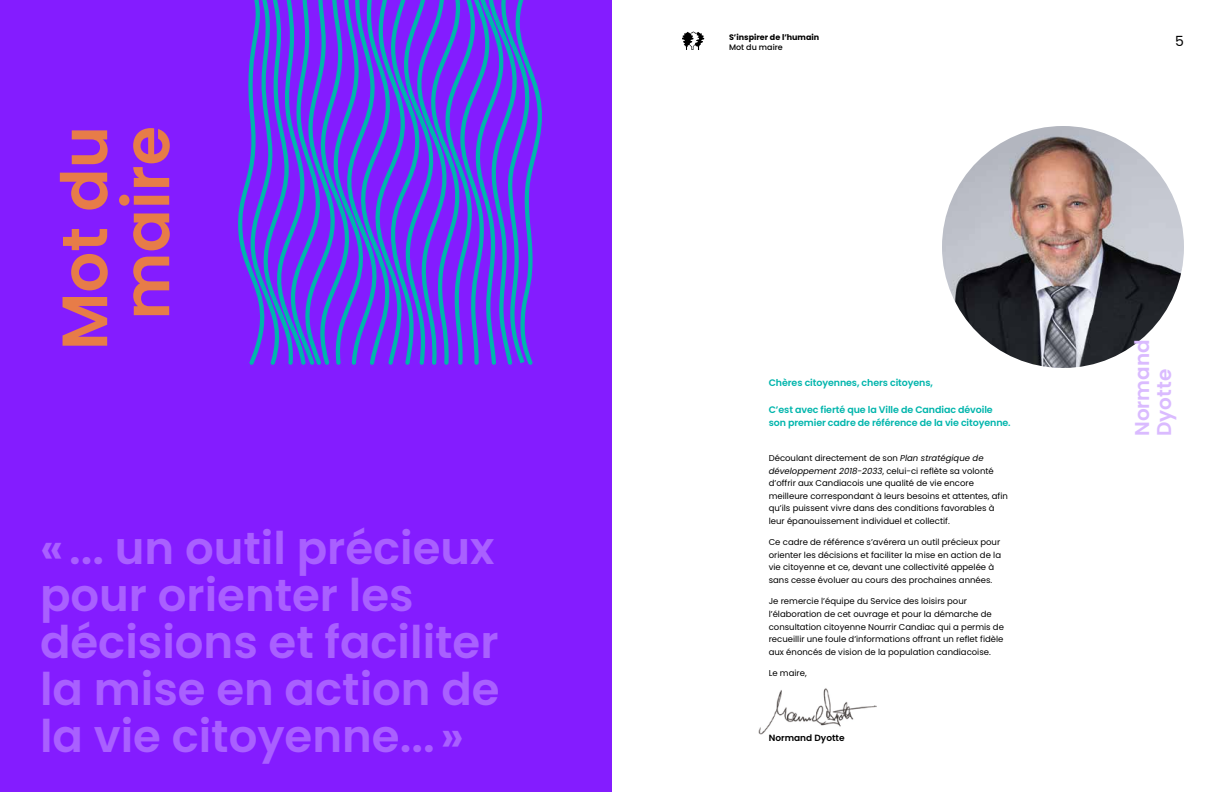
<style>
.page{position:relative;width:1224px;height:792px;background:#fff}
.page>*{position:absolute;margin:0;border:0;box-sizing:border-box;transform-origin:0 0}
.t1{font:600 64px/62px "Poppins";color:#e77c48;text-align:center}
.t2{font:600 45px/47px "Poppins";color:#a960ff}
.t3{font:600 20px/22px "Poppins";color:#dabbff}
.t4{font:14px "Poppins";color:#000}
.t5{font:600 9.5px/13.5px "Poppins";letter-spacing:-.01em;color:#00b5ac}
.t6{font:600 9px "Poppins";color:#000}
.t7{font:8.5px/12.5px "Poppins";color:#000}
.t8{font:700 8px "Poppins";color:#000}
.t9{font:500 8px "Poppins";color:#000}
.s1{font-style:italic}
</style>
<div class="page">
<svg style="left:682px;top:32px;width:22px;height:18px"></svg>
<div style="left:0;top:0;width:612px;height:792px;background:#841cff"></div>
<img style="left:942px;top:126px;width:242px;height:242px;border-radius:121px">
<img style="left:759px;top:688px;width:117px;height:47px">
<svg style="left:238px;top:0;width:304px;height:365px"></svg>
<h1 class="t1" style="left:54px;top:350px;width:226px;rotate:-90deg">Mot du maire</h1>
<h2 class="t2" style="left:40px;top:525px;width:461px">«... un outil précieux pour orienter les décisions et faciliter la mise en action de la vie citoyenne...»</h2>
<p class="t8" style="left:729px;top:33px;width:92px">S’inspirer de l’humain</p>
<p class="t9" style="left:729px;top:43px;width:55px">Mot du maire</p>
<p class="t5" style="left:769px;top:376px;width:166px">Chères citoyennes, chers citoyens,</p>
<p class="t5" style="left:769px;top:403px;width:244px">C’est avec fierté que la Ville de Candiac dévoile son premier cadre de référence de la vie citoyenne.</p>
<p class="t7" style="left:769px;top:452px;width:241px">Découlant directement de son <span class="s1">Plan stratégique de développement 2018-2033</span>, celui-ci reflète sa volonté d’offrir aux Candiacois une qualité de vie encore meilleure correspondant à leurs besoins et attentes, afin qu’ils puissent vivre dans des conditions favorables à leur épanouissement individuel et collectif.</p>
<p class="t7" style="left:769px;top:536px;width:234px">Ce cadre de référence s’avérera un outil précieux pour orienter les décisions et faciliter la mise en action de la vie citoyenne et ce, devant une collectivité appelée à sans cesse évoluer au cours des prochaines années.</p>
<p class="t7" style="left:769px;top:595px;width:237px">Je remercie l’équipe du Service des loisirs pour l’élaboration de cet ouvrage et pour la démarche de consultation citoyenne Nourrir Candiac qui a permis de recueillir une foule d’informations offrant un reflet fidèle aux énoncés de vision de la population candiacoise.</p>
<p class="t7" style="left:769px;top:667px;width:39px">Le maire,</p>
<p class="t6" style="left:769px;top:733px;width:77px">Normand Dyotte</p>
<h3 class="t4" style="left:1175px;top:33px;width:10px">5</h3>
<h3 class="t3" style="left:1131px;top:436px;width:98px;rotate:-90deg">Normand<br>Dyotte</h3>
</div>
